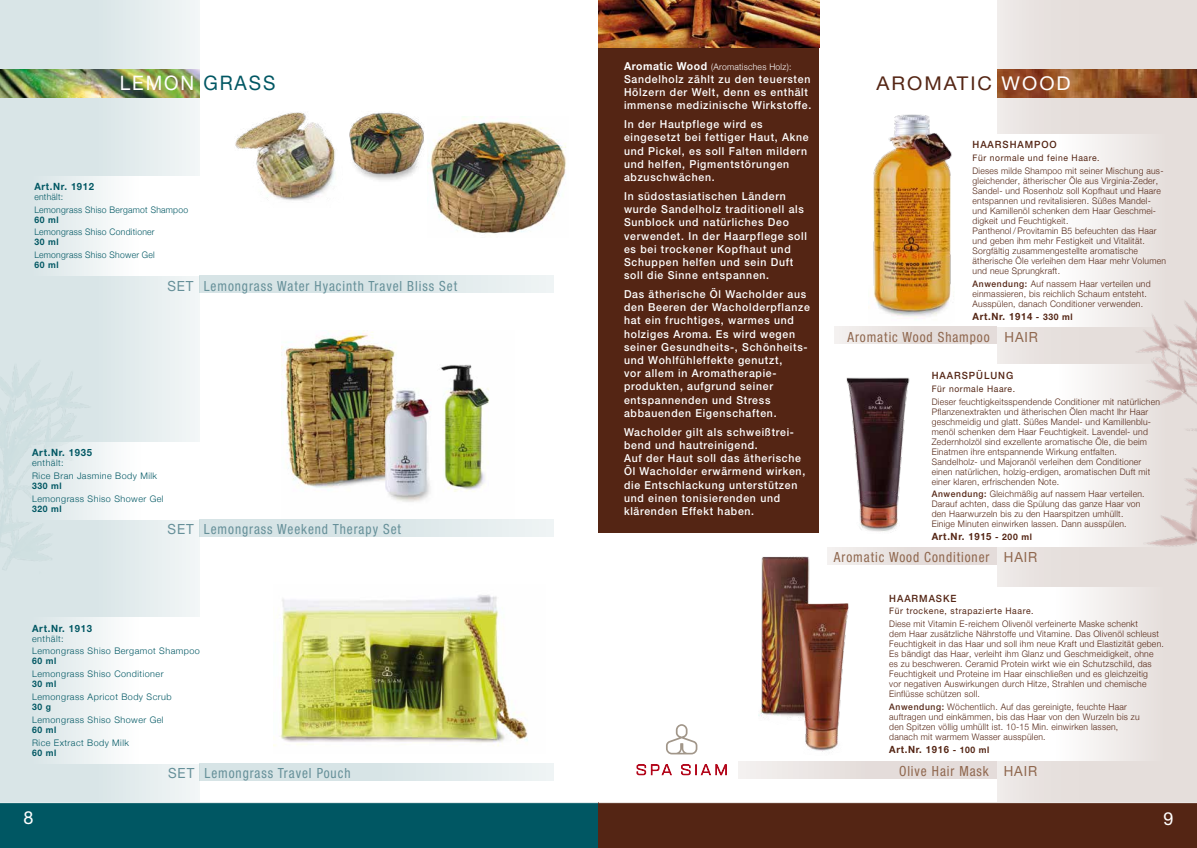
<style>
.page{position:relative;width:1197px;height:848px;background:#fff}
.page>*{position:absolute;margin:0;border:0;box-sizing:border-box;transform-origin:0 0}
.t1{font:20px "Helvetica Neue";letter-spacing:.1em;color:#fff;scale:.95 1}
.t2{font:19px "Helvetica Neue";letter-spacing:.1em;color:#542514;scale:1.05 1}
.t3{font:18px "Helvetica Neue";color:#fff}
.t4{font:condensed 14px "Helvetica Neue LT Pro";letter-spacing:.07em;color:#669099;scale:.95 1}
.t5{font:condensed 14px "Helvetica Neue LT Pro";letter-spacing:.07em;color:#8f674e;scale:.95 1}
.t6{font:500 11px/13.2px "Helvetica Neue";letter-spacing:.07em;color:#fff;scale:.95 1}
.t7{font:700 10px "Helvetica Neue";letter-spacing:.07em;color:#542514;scale:.95 1}
.t8{font:700 10px "Helvetica Neue";letter-spacing:.07em;color:#005763;scale:.95 1}
.t9{font:500 10px "Helvetica Neue";letter-spacing:.1em;color:#542514;scale:.95 1}
.t10{font:300 9px/10px "Helvetica Neue";letter-spacing:.03em;color:#542514;scale:.95 1}
.t11{font:300 9px/12.8px "Helvetica Neue";letter-spacing:.05em;color:#005763}
.t12{font:300 9px/12.8px "Helvetica Neue";letter-spacing:.03em;color:#005763;scale:.95 1}
.t13{font:9px "Helvetica Neue";letter-spacing:.07em;color:#542514;scale:.95 1}
.t14{font:700 9px "Helvetica Neue";letter-spacing:.07em;color:#005763;scale:.95 1}
.t15{font:300 9px "Helvetica Neue";letter-spacing:.03em;color:#fff;scale:.95 1}
.s1{color:#005763}
.s2{font-family:"Helvetica Neue";font-stretch:normal}
.s3{font-weight:700;font-size:11px}
.s4{color:#fff}
.s5{font-weight:500}
.s6{font-size:9px}
</style>
<div class="page">
<div style="left:0;top:802px;width:598px;height:46px;background:#005763"></div>
<img style="left:235px;top:112px;width:189px;height:89px">
<img style="left:428px;top:117px;width:138px;height:117px">
<div style="left:0;top:0;width:199px;height:804px;background:linear-gradient(to right,#d1e0e2,#edf3f4)"></div>
<div style="left:30px;top:176px;width:173px;height:99px;background:linear-gradient(to right,#dee8ea,#fff)"></div>
<div style="left:34px;top:441px;width:169px;height:78px;background:linear-gradient(to right,#dde8e9,#fff)"></div>
<div style="left:30px;top:617px;width:173px;height:146px;background:linear-gradient(to right,#dee8ea,#fff)"></div>
<div style="left:199px;top:275px;width:355px;height:17px;background:linear-gradient(to right,#d1e0e2,#e9f0f1)"></div>
<div style="left:199px;top:519px;width:355px;height:17px;background:linear-gradient(to right,#d1e0e2,#e9f0f1)"></div>
<div style="left:199px;top:763px;width:355px;height:17px;background:linear-gradient(to right,#d1e0e2,#e9f0f1)"></div>
<img style="left:282px;top:332px;width:207px;height:170px">
<img style="left:274px;top:595px;width:254px;height:151px">
<hr style="left:0;top:802px;width:598px;height:1px;background:#fff">
<img style="left:0;top:69px;width:200px;height:28px">
<div style="left:598px;top:47px;width:221px;height:486px;background:#542514"></div>
<div style="left:996px;top:0;width:200px;height:804px;background:#e5dedb"></div>
<div style="left:991px;top:587px;width:174px;height:174px;background:linear-gradient(to right,#fff,#e8e3e0)"></div>
<div style="left:994px;top:364px;width:172px;height:183px;background:#fff"></div>
<div style="left:994px;top:134px;width:172px;height:193px;background:linear-gradient(to right,#fff,#e9e3e0)"></div>
<div style="left:834px;top:327px;width:162px;height:17px;background:linear-gradient(to right,#f0eceb,#e0d7d5)"></div>
<div style="left:738px;top:761px;width:258px;height:17px;background:linear-gradient(to right,#f0eceb,#e0d7d4)"></div>
<img style="left:1084px;top:291px;width:112px;height:256px">
<div style="left:598px;top:802px;width:598px;height:46px;background:#542514"></div>
<img style="left:996px;top:69px;width:200px;height:28px">
<img style="left:846px;top:377px;width:64px;height:155px">
<img style="left:868px;top:114px;width:84px;height:204px">
<img style="left:598px;top:0;width:221px;height:48px">
<img style="left:758px;top:556px;width:92px;height:208px">
<svg style="left:666px;top:724px;width:31px;height:30px"></svg>
<svg style="left:681px;top:764px;width:45px;height:11px"></svg>
<svg style="left:651px;top:764px;width:20px;height:11px"></svg>
<svg style="left:636px;top:764px;width:9px;height:11px"></svg>
<div style="left:827px;top:547px;width:169px;height:17px;background:linear-gradient(to right,#f0eceb,#e0d7d4)"></div>
<hr style="left:598px;top:802px;width:598px;height:1px;background:#fff">
<h1 class="t1" style="left:120px;top:71px;width:165px">LEMON <span class="s1">GRASS</span></h1>
<p class="t8" style="left:34px;top:180px;width:64px">Art.Nr. 1912</p>
<p class="t12" style="left:34px;top:190px;width:163px">enthält:<br>Lemongrass Shiso Bergamot Shampoo</p>
<p class="t14" style="left:34px;top:214px;width:27px">60 ml</p>
<p class="t12" style="left:34px;top:225px;width:128px">Lemongrass Shiso Conditioner</p>
<p class="t14" style="left:34px;top:237px;width:27px">30 ml</p>
<p class="t12" style="left:34px;top:248px;width:128px">Lemongrass Shiso Shower Gel</p>
<p class="t14" style="left:34px;top:259px;width:27px">60 ml</p>
<h3 class="t4" style="left:167px;top:278px;width:306px"><span class="s2">SET</span> Lemongrass Water Hyacinth Travel Bliss Set</h3>
<p class="t8" style="left:32px;top:446px;width:64px">Art.Nr. 1935</p>
<p class="t11" style="left:32px;top:456px;width:126px">enthält:<br>Rice Bran Jasmine Body Milk</p>
<p class="t14" style="left:32px;top:480px;width:33px">330 ml</p>
<p class="t11" style="left:32px;top:492px;width:133px">Lemongrass Shiso Shower Gel</p>
<p class="t14" style="left:32px;top:503px;width:33px">320 ml</p>
<h3 class="t4" style="left:167px;top:521px;width:247px"><span class="s2">SET</span> Lemongrass Weekend Therapy Set</h3>
<p class="t8" style="left:32px;top:622px;width:64px">Art.Nr. 1913</p>
<p class="t11" style="left:32px;top:631px;width:169px">enthält:<br>Lemongrass Shiso Bergamot Shampoo</p>
<p class="t14" style="left:32px;top:655px;width:27px">60 ml</p>
<p class="t11" style="left:32px;top:667px;width:133px">Lemongrass Shiso Conditioner</p>
<p class="t14" style="left:32px;top:678px;width:27px">30 ml</p>
<p class="t11" style="left:32px;top:690px;width:141px">Lemongrass Apricot Body Scrub</p>
<p class="t14" style="left:32px;top:701px;width:21px">30 g</p>
<p class="t11" style="left:32px;top:713px;width:133px">Lemongrass Shiso Shower Gel</p>
<p class="t14" style="left:32px;top:724px;width:27px">60 ml</p>
<p class="t11" style="left:32px;top:736px;width:98px">Rice Extract Body Milk</p>
<p class="t14" style="left:32px;top:747px;width:27px">60 ml</p>
<h3 class="t3" style="left:24px;top:806px;width:12px">8</h3>
<h3 class="t4" style="left:168px;top:764px;width:193px"><span class="s2">SET</span> Lemongrass Travel Pouch</h3>
<p class="t15" style="left:624px;top:61px;width:178px"><span class="s3">Aromatic Wood</span> (Aromatisches Holz):</p>
<p class="t6" style="left:624px;top:72px;width:199px">Sandelholz zählt zu den teuersten<br>Hölzern der Welt, denn es enthält immense medizinische Wirkstoffe.</p>
<p class="t6" style="left:624px;top:117px;width:196px">In der Hautpflege wird es eingesetzt bei fettiger Haut, Akne und Pickel, es soll Falten mildern und helfen, Pigmentstörungen abzuschwächen.</p>
<p class="t6" style="left:624px;top:189px;width:194px">In südostasiatischen Ländern wurde Sandelholz traditionell als<br>Sunblock und natürliches Deo verwendet. In der Haarpflege soll es bei trockener Kopfhaut und<br>Schuppen helfen und sein Duft soll die Sinne entspannen.</p>
<p class="t6" style="left:624px;top:287px;width:197px">Das ätherische Öl Wacholder aus den Beeren der Wacholderpflanze hat ein fruchtiges, warmes und holziges Aroma. Es wird wegen seiner Gesundheits-, Schönheits&shy;und Wohlfühleffekte genutzt,<br>vor allem in Aromatherapie&shy;produkten, aufgrund seiner entspannenden und Stress abbauenden Eigenschaften.</p>
<p class="t6" style="left:624px;top:425px;width:192px">Wacholder gilt als schweißtrei&shy;bend und hautreinigend.<br>Auf der Haut soll das ätherische<br>Öl Wacholder erwärmend wirken, die Entschlackung unterstützen und einen tonisierenden und klärenden Effekt haben.</p>
<h2 class="t2" style="left:876px;top:72px;width:186px">AROMATIC <span class="s4">WOOD</span></h2>
<p class="t9" style="left:972px;top:139px;width:90px">HAARSHAMPOO</p>
<p class="t13" style="left:972px;top:153px;width:135px">Für normale und feine Haare.</p>
<p class="t10" style="left:972px;top:166px;width:205px">Dieses milde Shampoo mit seiner Mischung aus&shy;gleichender, ätherischer Öle aus Virginia-Zeder, Sandel- und Rosenholz soll Kopfhaut und Haare entspannen und revitalisieren. Süßes Mandel&shy;und Kamillenöl schenken dem Haar Geschmei&shy;digkeit und Feuchtigkeit.<br>Panthenol / Provitamin B5 befeuchten das Haar und geben ihm mehr Festigkeit und Vitalität.<br>Sorgfältig zusammengestellte aromatische ätherische Öle verleihen dem Haar mehr Volumen und neue Sprungkraft.</p>
<p class="t10" style="left:972px;top:278px;width:189px"><span class="s5">Anwendung:</span> Auf nassem Haar verteilen und einmassieren, bis reichlich Schaum entsteht.<br>Ausspülen, danach Conditioner verwenden.</p>
<p class="t7" style="left:972px;top:310px;width:107px">Art.Nr. 1914 <span class="s6">- 330 ml</span></p>
<h3 class="t5" style="left:847px;top:328px;width:202px">Aromatic Wood Shampoo <span class="s2">HAIR</span></h3>
<p class="t9" style="left:931px;top:369px;width:87px">HAARSPÜLUNG</p>
<p class="t13" style="left:931px;top:383px;width:89px">Für normale Haare.</p>
<p class="t10" style="left:931px;top:396px;width:242px">Dieser feuchtigkeitsspendende Conditioner mit natürlichen Pflanzenextrakten und ätherischen Ölen macht Ihr Haar geschmeidig und glatt. Süßes Mandel- und Kamillenblu&shy;menöl schenken dem Haar Feuchtigkeit. Lavendel- und Zedernholzöl sind exzellente aromatische Öle, die beim Einatmen ihre entspannende Wirkung entfalten.<br>Sandelholz- und Majoranöl verleihen dem Conditioner einen natürlichen, holzig-erdigen, aromatischen Duft mit einer klaren, erfrischenden Note.</p>
<p class="t10" style="left:931px;top:489px;width:225px"><span class="s5">Anwendung:</span> Gleichmäßig auf nassem Haar verteilen.<br>Darauf achten, dass die Spülung das ganze Haar von den Haarwurzeln bis zu den Haarspitzen umhüllt.<br>Einige Minuten einwirken lassen. Dann ausspülen.</p>
<p class="t7" style="left:931px;top:530px;width:107px">Art.Nr. 1915 <span class="s6">- 200 ml</span></p>
<h3 class="t5" style="left:833px;top:549px;width:216px">Aromatic Wood Conditioner <span class="s2">HAIR</span></h3>
<p class="t9" style="left:889px;top:592px;width:72px">HAARMASKE</p>
<p class="t13" style="left:889px;top:606px;width:153px">Für trockene, strapazierte Haare.</p>
<p class="t10" style="left:889px;top:619px;width:290px">Diese mit Vitamin E-reichem Olivenöl verfeinerte Maske schenkt<br>dem Haar zusätzliche Nährstoffe und Vitamine. Das Olivenöl schleust Feuchtigkeit in das Haar und soll ihm neue Kraft und Elastizität geben.<br>Es bändigt das Haar, verleiht ihm Glanz und Geschmeidigkeit, ohne es zu beschweren. Ceramid Protein wirkt wie ein Schutzschild, das Feuchtigkeit und Proteine im Haar einschließen und es gleichzeitig<br>vor negativen Auswirkungen durch Hitze, Strahlen und chemische Einflüsse schützen soll.</p>
<p class="t10" style="left:889px;top:701px;width:265px"><span class="s5">Anwendung:</span> Wöchentlich. Auf das gereinigte, feuchte Haar auftragen und einkämmen, bis das Haar von den Wurzeln bis zu den Spitzen völlig umhüllt ist. 10-15 Min. einwirken lassen, danach mit warmem Wasser ausspülen.</p>
<p class="t7" style="left:889px;top:743px;width:107px">Art.Nr. 1916 <span class="s6">- 100 ml</span></p>
<h3 class="t5" style="left:898px;top:762px;width:147px">Olive Hair Mask <span class="s2">HAIR</span></h3>
<h3 class="t3" style="left:1163px;top:807px;width:12px">9</h3>
</div>
